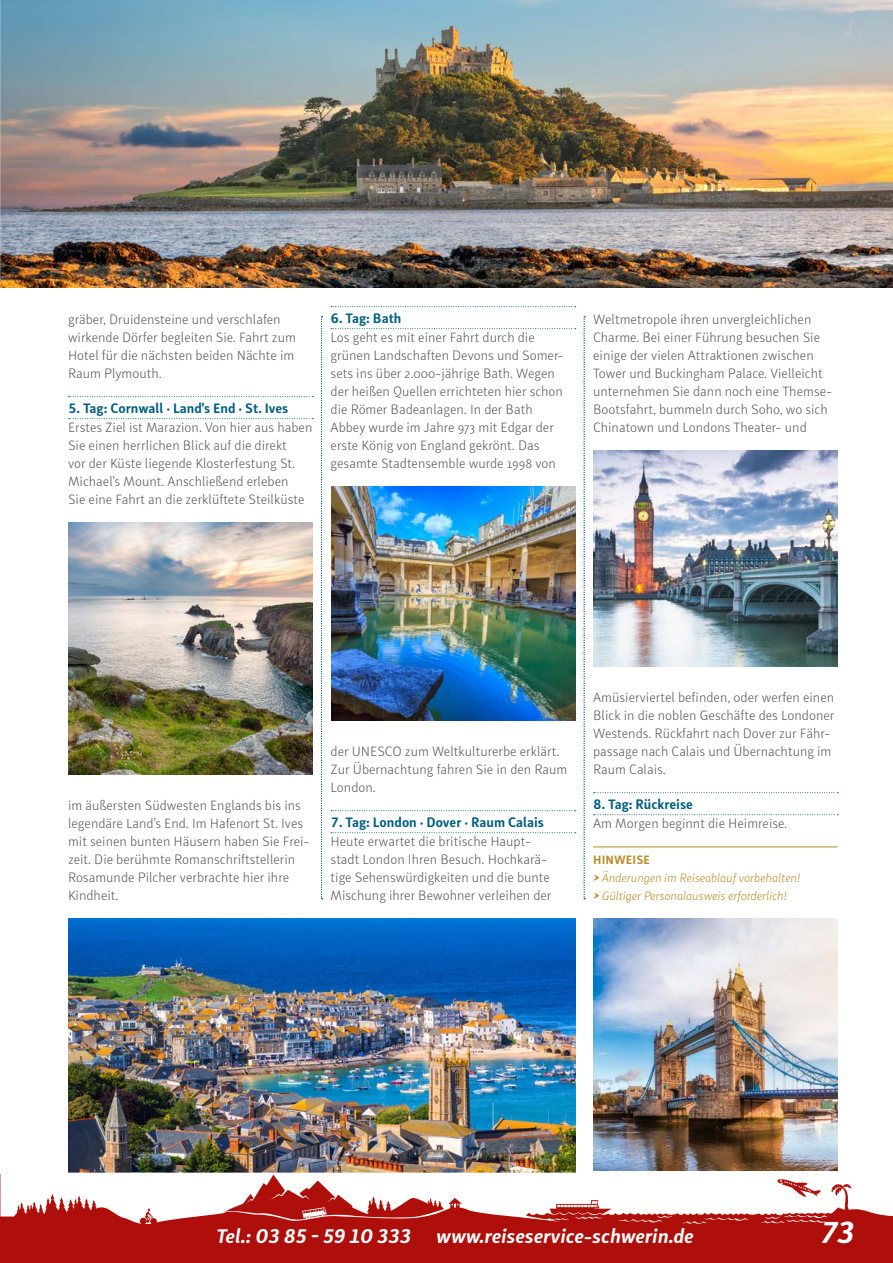
<style>
.page{position:relative;width:893px;height:1263px;background:#fff}
.page>*{position:absolute;margin:0;border:0;box-sizing:border-box;transform-origin:0 0}
.t1{font:italic 700 30px "Submariner R24";color:#fff}
.t2{font:italic 700 19.5px "Submariner R24";color:#fff}
.t3{font:300 13.5px/18px "Submariner R24";color:#575756}
.t4{font:700 13.5px "Submariner R24";color:#005e80}
.t5{font:italic 300 12px/18px "Submariner R24";letter-spacing:-.01em;color:#b88b27}
.t6{font:700 12px "Submariner R24";letter-spacing:.01em;color:#b88b27}
</style>
<div class="page">
<img style="left:1px;top:0;width:892px;height:287px">
<img style="left:0;top:0;width:1px;height:287px">
<div style="left:0;top:1174px;width:893px;height:89px;background:#ae0f0a"></div>
<svg style="left:68px;top:396px;width:245px;height:1px"></svg>
<svg style="left:68px;top:418px;width:245px;height:1px"></svg>
<svg style="left:331px;top:306px;width:245px;height:1px"></svg>
<svg style="left:331px;top:328px;width:245px;height:1px"></svg>
<svg style="left:331px;top:810px;width:245px;height:1px"></svg>
<svg style="left:331px;top:832px;width:245px;height:1px"></svg>
<svg style="left:593px;top:792px;width:245px;height:1px"></svg>
<svg style="left:593px;top:814px;width:245px;height:1px"></svg>
<hr style="left:593px;top:847px;width:245px;height:1px;background:#b88b27">
<svg style="left:321px;top:316px;width:2px;height:583px"></svg>
<svg style="left:584px;top:316px;width:1px;height:583px"></svg>
<img style="left:593px;top:918px;width:245px;height:252px">
<img style="left:68px;top:522px;width:245px;height:252px">
<img style="left:331px;top:486px;width:245px;height:234px">
<img style="left:593px;top:450px;width:245px;height:216px">
<img style="left:68px;top:918px;width:507px;height:254px">
<svg style="left:1px;top:1172px;width:892px;height:52px;fill:#fff"></svg>
<svg style="left:0;top:1174px;width:1px;height:43px"></svg>
<p class="t3" style="left:68px;top:310px;width:229px">gräber, Druidensteine und verschlafen wirkende Dörfer begleiten Sie. Fahrt zum Hotel für die nächsten beiden Nächte im Raum Plymouth.</p>
<p class="t4" style="left:68px;top:399px;width:222px">5. Tag: Cornwall · Land's End · St. Ives</p>
<p class="t3" style="left:68px;top:418px;width:246px">Erstes Ziel ist Marazion. Von hier aus haben Sie einen herrlichen Blick auf die direkt<br>vor der Küste liegende Klosterfestung St.<br>Michael's Mount. Anschließend erleben<br>Sie eine Fahrt an die zerklüftete Steilküste</p>
<p class="t4" style="left:331px;top:309px;width:72px">6. Tag: Bath</p>
<p class="t3" style="left:331px;top:328px;width:235px">Los geht es mit einer Fahrt durch die grünen Landschaften Devons und Somer&shy;sets ins über 2.000-jährige Bath. Wegen der heißen Quellen errichteten hier schon die Römer Badeanlagen. In der Bath Abbey wurde im Jahre 973 mit Edgar der erste König von England gekrönt. Das gesamte Stadtensemble wurde 1998 von</p>
<p class="t3" style="left:593px;top:310px;width:241px">Weltmetropole ihren unvergleichlichen Charme. Bei einer Führung besuchen Sie einige der vielen Attraktionen zwischen Tower und Buckingham Palace. Vielleicht unternehmen Sie dann noch eine Themse-Bootsfahrt, bummeln durch Soho, wo sich Chinatown und Londons Theater- und</p>
<p class="t3" style="left:68px;top:796px;width:243px">im äußersten Südwesten Englands bis ins legendäre Land's End. Im Hafenort St. Ives mit seinen bunten Häusern haben Sie Frei&shy;zeit. Die berühmte Romanschriftstellerin Rosamunde Pilcher verbrachte hier ihre Kindheit.</p>
<p class="t3" style="left:331px;top:742px;width:238px">der UNESCO zum Weltkulturerbe erklärt.<br>Zur Übernachtung fahren Sie in den Raum<br>London.</p>
<p class="t4" style="left:331px;top:813px;width:215px">7. Tag: London · Dover · Raum Calais</p>
<p class="t3" style="left:331px;top:832px;width:222px">Heute erwartet die britische Haupt&shy;stadt London Ihren Besuch. Hochkarä&shy;tige Sehenswürdigkeiten und die bunte Mischung ihrer Bewohner verleihen der</p>
<p class="t3" style="left:593px;top:688px;width:243px">Amüsierviertel befinden, oder werfen einen Blick in die noblen Geschäfte des Londoner Westends. Rückfahrt nach Dover zur Fähr&shy;passage nach Calais und Übernachtung im Raum Calais.</p>
<p class="t4" style="left:593px;top:795px;width:101px">8. Tag: Rückreise</p>
<p class="t3" style="left:593px;top:814px;width:196px">Am Morgen beginnt die Heimreise.</p>
<p class="t6" style="left:593px;top:852px;width:58px">HINWEISE</p>
<p class="t5" style="left:593px;top:868px;width:208px">➤Änderungen im Reiseablauf vorbehalten! ➤Gültiger Personalausweis erforderlich!</p>
<h2 class="t2" style="left:216px;top:1223px;width:196px">Tel.: 03 85 - 59 10 333</h2>
<h2 class="t2" style="left:436px;top:1223px;width:259px">www.reiseservice-schwerin.de</h2>
<h1 class="t1" style="left:821px;top:1212px;width:35px">73</h1>
</div>
